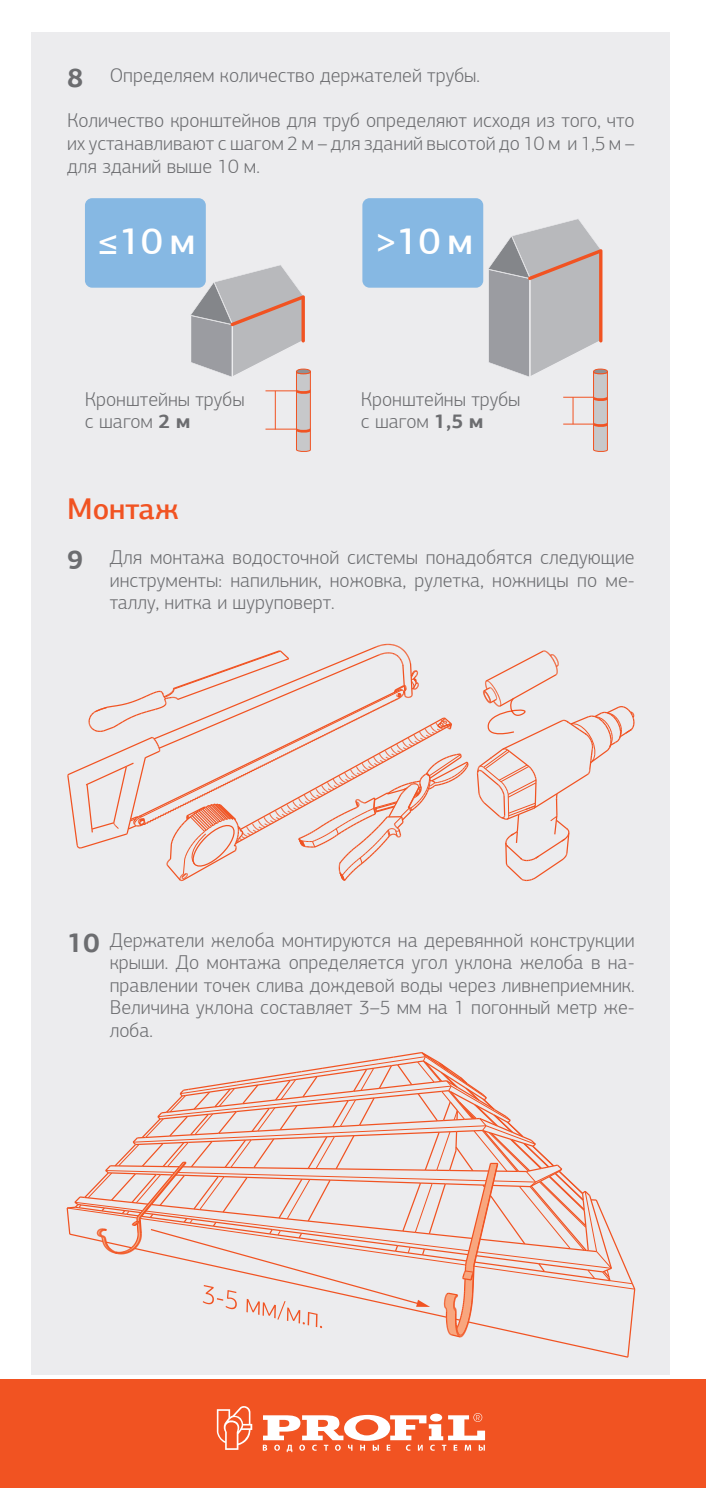
<style>
.page{position:relative;width:706px;height:1488px;background:#fff}
.page>*{position:absolute;margin:0;border:0;box-sizing:border-box;transform-origin:0 0}
.t1{font:500 38px "PF Agora Sans Pro";color:#fff}
.t2{font:500 30px "PF Agora Sans Pro";color:#f15322}
.t3{font:300 20px/22.5px "PF Agora Sans Pro";color:#6c6d70;text-align:justify}
.s1{font-weight:700;font-size:27.5px}
.s2{font-weight:700}
</style>
<div class="page">
<div style="left:32px;top:32px;width:638px;height:1417px;background:#ececee"></div>
<div style="left:0;top:1375px;width:705px;height:112px;background:#fff"></div>
<div style="left:0;top:1379px;width:705px;height:108px;background:#f15322"></div>
<svg style="left:217px;top:1406px;width:35px;height:43px"></svg>
<svg style="left:263px;top:1413px;width:222px;height:38px"></svg>
<svg style="left:476px;top:650px;width:159px;height:231px"></svg>
<svg style="left:67px;top:643px;width:402px;height:239px"></svg>
<div style="left:85px;top:198px;width:121px;height:90px;background:#86b8e3;border-radius:7px"></div>
<div style="left:362px;top:198px;width:121px;height:90px;background:#86b8e3;border-radius:7px"></div>
<svg style="left:190px;top:264px;width:121px;height:188px"></svg>
<hr style="left:265px;top:429px;width:31px;height:1px;background:#f15322">
<hr style="left:265px;top:390px;width:31px;height:1px;background:#f15322">
<hr style="left:275px;top:391px;width:1px;height:38px;background:#f15322">
<svg style="left:488px;top:219px;width:120px;height:233px"></svg>
<svg style="left:66px;top:1052px;width:570px;height:306px"></svg>
<p class="t3" style="left:67px;top:65px;width:414px"><span class="s1">8</span> Определяем количество держателей трубы.</p>
<p class="t3" style="left:67px;top:110px;width:568px">Количество кронштейнов для труб определяют исходя из того, что их устанавливают с шагом 2 м – для зданий высотой до 10 м и 1,5 м – для зданий выше 10 м.</p>
<h1 class="t1" style="left:98px;top:217px;width:99px">≤10 м</h1>
<h1 class="t1" style="left:375px;top:217px;width:99px">&gt;10 м</h1>
<p class="t3" style="left:85px;top:388px;width:161px">Кронштейны трубы с шагом <span class="s2">2 м</span></p>
<p class="t3" style="left:361px;top:388px;width:161px">Кронштейны трубы с шагом <span class="s2">1,5 м</span></p>
<h2 class="t2" style="left:67px;top:490px;width:113px">Монтаж</h2>
<p class="t3" style="left:110px;top:546px;width:526px;text-indent:-43px"><span class="s1">9</span> Для монтажа водосточной системы понадобятся следующие инструменты: напильник, ножовка, рулетка, ножницы по ме&shy;таллу, нитка и шуруповерт.</p>
<p class="t3" style="left:110px;top:929px;width:526px;text-indent:-43px"><span class="s1">10</span> Держатели желоба монтируются на деревянной конструкции крыши. До монтажа определяется угол уклона желоба в на&shy;правлении точек слива дождевой воды через ливнеприемник.<br>Величина уклона составляет 3–5 мм на 1 погонный метр же&shy;лоба.</p>
</div>
